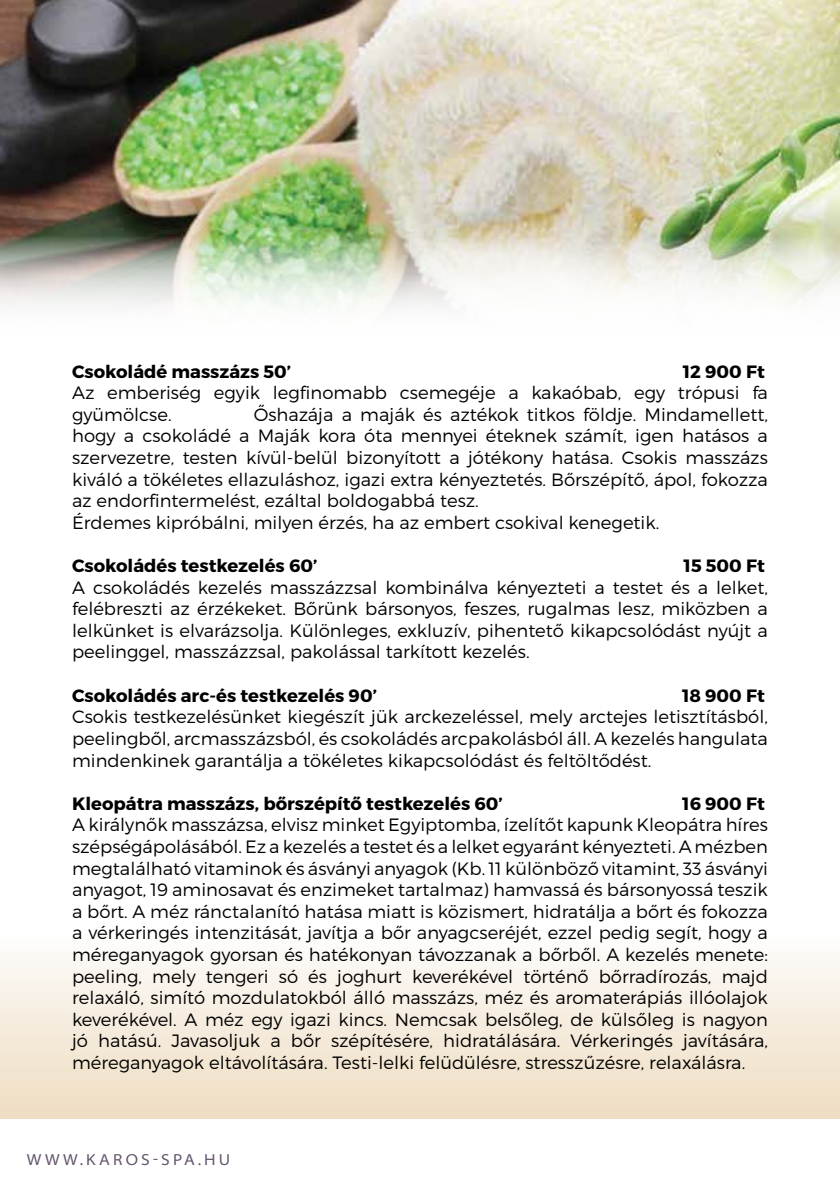
<style>
.page{position:relative;width:840px;height:1191px;background:#fff}
.page>*{position:absolute;margin:0;border:0;box-sizing:border-box;transform-origin:0 0}
.t1{font:300 17.8px/21.6px "Montserrat";color:#000;text-align:justify}
.t2{font:700 17.8px "Montserrat";color:#000}
.t3{font:semi-expanded 16px "Myriad Pro";letter-spacing:.2em;color:#64546c}
</style>
<div class="page">
<div style="left:0;top:935px;width:839px;height:184px;background:linear-gradient(to bottom,#fdfcfb,#eeddc1)"></div>
<img style="left:0;top:0;width:839px;height:307px">
<p class="t2" style="left:72px;top:360px;width:220px">Csokoládé masszázs 50’</p>
<p class="t2" style="left:682px;top:360px;width:83px">12 900 Ft</p>
<p class="t1" style="left:72px;top:382px;width:697px">Az emberiség egyik legfinomabb csemegéje a kakaóbab, egy trópusi fa gyümölcse.</p>
<p class="t1" style="left:72px;top:403px;width:697px;text-align:left;text-indent:181px">Őshazája a maják és aztékok titkos földje. Mindamellett, hogy a csokoládé a Maják kora óta mennyei éteknek számít, igen hatásos a szervezetre, testen kívül-belül bizonyított a jótékony hatása. Csokis masszázs kiváló a tökéletes ellazuláshoz, igazi extra kényeztetés. Bőrszépítő, ápol, fokozza az endorfintermelést, ezáltal boldogabbá tesz.<br>Érdemes kipróbálni, milyen érzés, ha az embert csokival kenegetik.</p>
<p class="t2" style="left:72px;top:555px;width:247px">Csokoládés testkezelés 60’</p>
<p class="t2" style="left:683px;top:555px;width:83px">15 500 Ft</p>
<p class="t1" style="left:72px;top:576px;width:697px">A csokoládés kezelés masszázzsal kombinálva kényezteti a testet és a lelket, felébreszti az érzékeket. Bőrünk bársonyos, feszes, rugalmas lesz, miközben a lelkünket is elvarázsolja. Különleges, exkluzív, pihentető kikapcsolódást nyújt a peelinggel, masszázzsal, pakolással tarkított kezelés.</p>
<p class="t2" style="left:72px;top:684px;width:306px">Csokoládés arc-és testkezelés 90’</p>
<p class="t2" style="left:681px;top:684px;width:84px">18 900 Ft</p>
<p class="t1" style="left:72px;top:706px;width:697px">Csokis testkezelésünket kiegészít jük arckezeléssel, mely arctejes letisztításból, peelingből, arcmasszázsból, és csokoládés arcpakolásból áll. A kezelés hangulata mindenkinek garantálja a tökéletes kikapcsolódást és feltöltődést.</p>
<p class="t2" style="left:72px;top:792px;width:432px">Kleopátra masszázs, bőrszépítő testkezelés 60’</p>
<p class="t2" style="left:681px;top:792px;width:84px">16 900 Ft</p>
<p class="t1" style="left:72px;top:814px;width:697px">A királynők masszázsa, elvisz minket Egyiptomba, ízelítőt kapunk Kleopátra híres szépségápolásából. Ez a kezelés a testet és a lelket egyaránt kényezteti. A mézben megtalálható vitaminok és ásványi anyagok (Kb. 11 különböző vitamint, 33 ásványi anyagot, 19 aminosavat és enzimeket tartalmaz) hamvassá és bársonyossá teszik a bőrt. A méz ránctalanító hatása miatt is közismert, hidratálja a bőrt és fokozza a vérkeringés intenzitását, javítja a bőr anyagcseréjét, ezzel pedig segít, hogy a méreganyagok gyorsan és hatékonyan távozzanak a bőrből. A kezelés menete: peeling, mely tengeri só és joghurt keverékével történő bőrradírozás, majd relaxáló, simító mozdulatokból álló masszázs, méz és aromaterápiás illóolajok keverékével. A méz egy igazi kincs. Nemcsak belsőleg, de külsőleg is nagyon jó hatású. Javasoljuk a bőr szépítésére, hidratálására. Vérkeringés javítására, méreganyagok eltávolítására. Testi-lelki felüdülésre, stresszűzésre, relaxálásra.</p>
<p class="t3" style="left:27px;top:1150px;width:205px">WWW.KAROS-SPA.HU</p>
</div>
